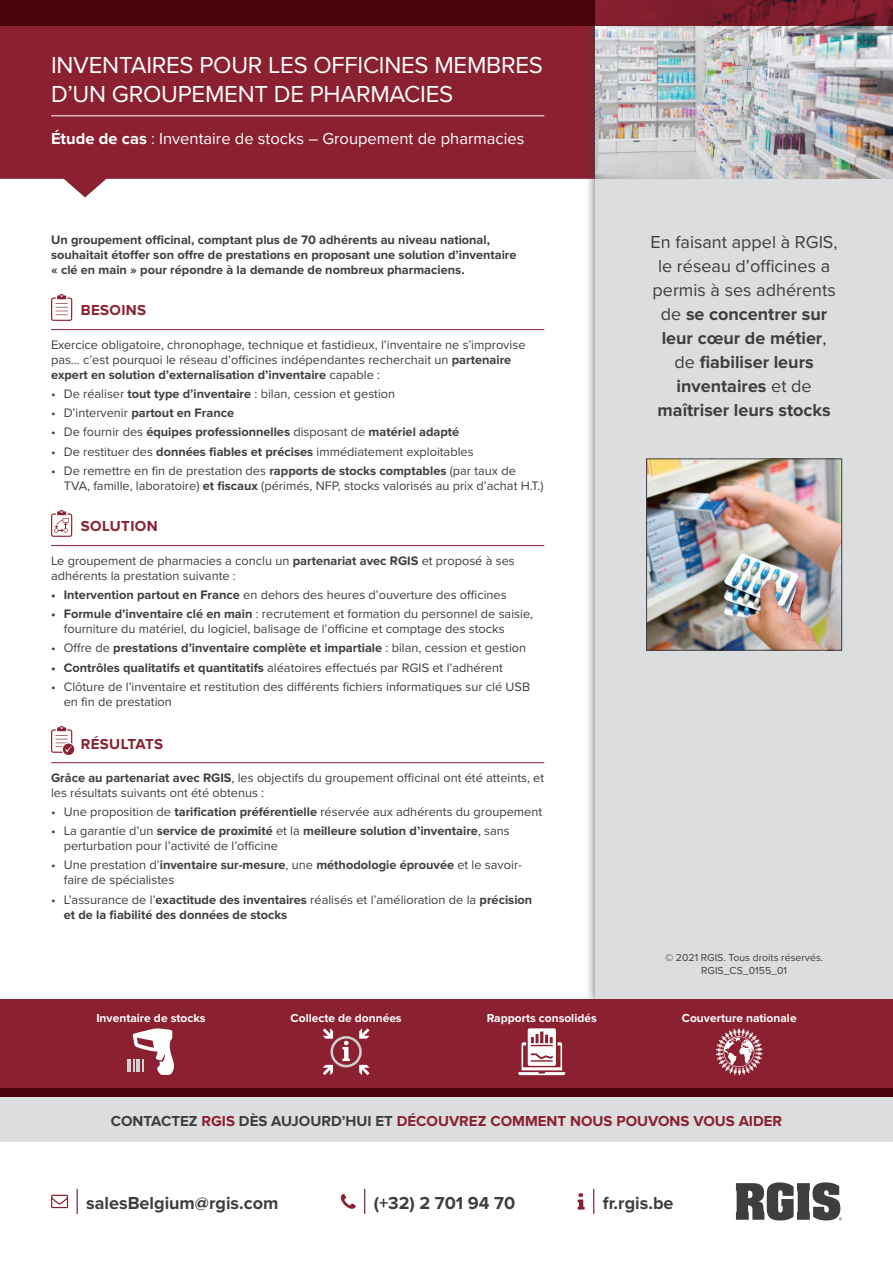
<style>
.page{position:relative;width:893px;height:1263px;background:#fff}
.page>*{position:absolute;margin:0;border:0;box-sizing:border-box;transform-origin:0 0}
.t1{font:24px/28.8px "Proxima Nova";letter-spacing:-.01em;color:#fff}
.t2{font:700 18px/24px "Proxima Nova";color:#3e3e3f;text-align:center}
.t3{font:16.5px "Proxima Nova";color:#fff}
.t4{font:700 15px "Proxima Nova";color:#8b2031}
.t5{font:700 15px "Proxima Nova";letter-spacing:.025em;color:#8b2031}
.t6{font:700 15px "Proxima Nova";letter-spacing:.02em;color:#8b2031}
.t7{font:12.75px/15px "Proxima Nova";color:#3e3e3f}
.t8{font:700 12.75px/15px "Proxima Nova";color:#3e3e3f}
.t9{font:700 12px "Proxima Nova";color:#fff}
.t10{font:10.5px/12.6px "Proxima Nova";color:#3e3e3f;text-align:center}
.s1{font-weight:700}
.s2{font-weight:400}
.s3{color:#3e3e3f}
</style>
<div class="page">
<svg style="left:593px;top:1189px;width:1px;height:24px"></svg>
<svg style="left:578px;top:1193px;width:7px;height:16px"></svg>
<svg style="left:77px;top:1189px;width:1px;height:24px"></svg>
<svg style="left:51px;top:1195px;width:17px;height:13px"></svg>
<svg style="left:364px;top:1189px;width:1px;height:24px"></svg>
<svg style="left:341px;top:1194px;width:15px;height:15px"></svg>
<svg style="left:736px;top:1182px;width:106px;height:38px"></svg>
<div style="left:0;top:1097px;width:893px;height:45px;background:#dcdddf"></div>
<svg style="left:0;top:26px;width:585px;height:171px;fill:#8b2031"></svg>
<div style="left:585px;top:0;width:308px;height:1010px;background:#3e3e3f;opacity:.75"></div>
<div style="left:595px;top:0;width:298px;height:1001px;background:#dcdddf"></div>
<hr style="left:51px;top:116px;width:493px;height:1px;background:#fff">
<div style="left:0;top:999px;width:893px;height:98px;background:#8b2031"></div>
<img style="left:595px;top:26px;width:298px;height:153px">
<hr style="left:51px;top:329px;width:493px;height:1px;background:#8b2031">
<hr style="left:51px;top:545px;width:493px;height:1px;background:#8b2031">
<hr style="left:51px;top:762px;width:493px;height:1px;background:#8b2031">
<svg style="left:51px;top:294px;width:22px;height:27px"></svg>
<svg style="left:51px;top:510px;width:22px;height:27px"></svg>
<svg style="left:51px;top:726px;width:24px;height:29px"></svg>
<img style="left:648px;top:461px;width:192px;height:187px">
<div style="left:646px;top:459px;width:196px;height:191px;border:1px solid #3e3e3f"></div>
<svg style="left:0;top:0;width:893px;height:26px;fill:#4b0409"></svg>
<div style="left:0;top:1089px;width:893px;height:8px;background:#4b0409"></div>
<svg style="left:716px;top:1028px;width:46px;height:47px"></svg>
<hr style="left:127px;top:1059px;width:4px;height:12px;background:#d1d2d4">
<svg style="left:133px;top:1028px;width:41px;height:47px"></svg>
<svg style="left:323px;top:1028px;width:47px;height:47px"></svg>
<svg style="left:518px;top:1028px;width:47px;height:47px"></svg>
<h1 class="t1" style="left:51px;top:50px;width:493px">INVENTAIRES POUR LES OFFICINES MEMBRES<br>D’UN GROUPEMENT DE PHARMACIES</h1>
<p class="t3" style="left:51px;top:126px;width:475px"><span class="s1">Étude de cas</span> : Inventaire de stocks – Groupement de pharmacies</p>
<p class="t8" style="left:51px;top:233px;width:467px">Un groupement officinal, comptant plus de 70 adhérents au niveau national, souhaitait étoffer son offre de prestations en proposant une solution d’inventaire « clé en main » pour répondre à la demande de nombreux pharmaciens.</p>
<p class="t5" style="left:81px;top:301px;width:67px">BESOINS</p>
<p class="t7" style="left:51px;top:336px;width:476px">Exercice obligatoire, chronophage, technique et fastidieux, l’inventaire ne s’improvise pas… c’est pourquoi le réseau d’officines indépendantes recherchait un <span class="s1">partenaire expert en solution d’externalisation d’inventaire</span> capable :</p>
<p class="t7" style="left:51px;top:386px;width:346px">• De réaliser <span class="s1">tout type d’inventaire</span> : bilan, cession et gestion</p>
<p class="t8" style="left:51px;top:406px;width:185px"><span class="s2">• D’intervenir</span> partout en France</p>
<p class="t8" style="left:51px;top:425px;width:410px"><span class="s2">• De fournir des</span> équipes professionnelles <span class="s2">disposant de</span> matériel adapté</p>
<p class="t7" style="left:51px;top:443px;width:424px">• De restituer des <span class="s1">données fiables et précises</span> immédiatement exploitables</p>
<p class="t7" style="left:64px;top:463px;width:481px;text-indent:-13px">• De remettre en fin de prestation des <span class="s1">rapports de stocks comptables</span> (par taux de<br>TVA, famille, laboratoire) <span class="s1">et fiscaux</span> (périmés, NFP, stocks valorisés au prix d’achat H.T.)</p>
<p class="t5" style="left:81px;top:517px;width:78px">SOLUTION</p>
<p class="t7" style="left:51px;top:552px;width:465px">Le groupement de pharmacies a conclu un <span class="s1">partenariat avec RGIS</span> et proposé à ses adhérents la prestation suivante :</p>
<p class="t7" style="left:51px;top:586px;width:457px"><span class="s1">• Intervention partout en France</span> en dehors des heures d’ouverture des officines</p>
<p class="t7" style="left:64px;top:606px;width:471px;text-indent:-13px"><span class="s1">• Formule d’inventaire clé en main</span> : recrutement et formation du personnel de saisie, fourniture du matériel, du logiciel, balisage de l’officine et comptage des stocks</p>
<p class="t8" style="left:51px;top:641px;width:477px"><span class="s2">• Offre de</span> prestations d’inventaire complète et impartiale <span class="s2">: bilan, cession et gestion</span></p>
<p class="t7" style="left:51px;top:659px;width:453px"><span class="s1">• Contrôles qualitatifs et quantitatifs</span> aléatoires effectués par RGIS et l’adhérent</p>
<p class="t7" style="left:64px;top:678px;width:468px;text-indent:-13px">• Clôture de l’inventaire et restitution des différents fichiers informatiques sur clé USB en fin de prestation</p>
<p class="t6" style="left:81px;top:735px;width:84px">RÉSULTATS</p>
<p class="t7" style="left:51px;top:769px;width:495px"><span class="s1">Grâce au partenariat avec RGIS</span>, les objectifs du groupement officinal ont été atteints, et les résultats suivants ont été obtenus :</p>
<p class="t7" style="left:51px;top:804px;width:493px">• Une proposition de <span class="s1">tarification préférentielle</span> réservée aux adhérents du groupement</p>
<p class="t7" style="left:64px;top:823px;width:448px;text-indent:-13px">• La garantie d’un <span class="s1">service de proximité</span> et la <span class="s1">meilleure solution d’inventaire</span>, sans perturbation pour l’activité de l’officine</p>
<p class="t7" style="left:64px;top:857px;width:460px;text-indent:-13px">• Une prestation d’<span class="s1">inventaire sur-mesure</span>, une <span class="s1">méthodologie éprouvée</span> et le savoir&shy;faire de spécialistes</p>
<p class="t8" style="left:64px;top:893px;width:470px;text-indent:-13px"><span class="s2">• L’assurance de l’</span>exactitude des inventaires <span class="s2">réalisés et l’amélioration de la</span> précision et de la fiabilité des données de stocks</p>
<h2 class="t2" style="left:651px;top:231px;width:189px"><span class="s2">En faisant appel à RGIS, le réseau d’officines a permis à ses adhérents de</span> se concentrer sur leur cœur de métier<span class="s2">, de</span> fiabiliser leurs inventaires <span class="s2">et de </span>maîtriser leurs stocks</h2>
<p class="t10" style="left:665px;top:951px;width:160px">© 2021 RGIS. Tous droits réservés.<br>RGIS_CS_0155_01</p>
<p class="t9" style="left:96px;top:1011px;width:111px">Inventaire de stocks</p>
<p class="t9" style="left:291px;top:1011px;width:113px">Collecte de données</p>
<p class="t9" style="left:487px;top:1011px;width:111px">Rapports consolidés</p>
<p class="t9" style="left:682px;top:1011px;width:116px">Couverture nationale</p>
<p class="t4" style="left:111px;top:1112px;width:673px"><span class="s3">CONTACTEZ</span> RGIS <span class="s3">DÈS AUJOURD’HUI ET</span> DÉCOUVREZ COMMENT NOUS POUVONS VOUS AIDER</p>
<h2 class="t2" style="left:86px;top:1191px;width:194px">salesBelgium@rgis.com</h2>
<h2 class="t2" style="left:374px;top:1191px;width:143px">(+32) 2 701 94 70</h2>
<h2 class="t2" style="left:603px;top:1191px;width:72px">fr.rgis.be</h2>
</div>
